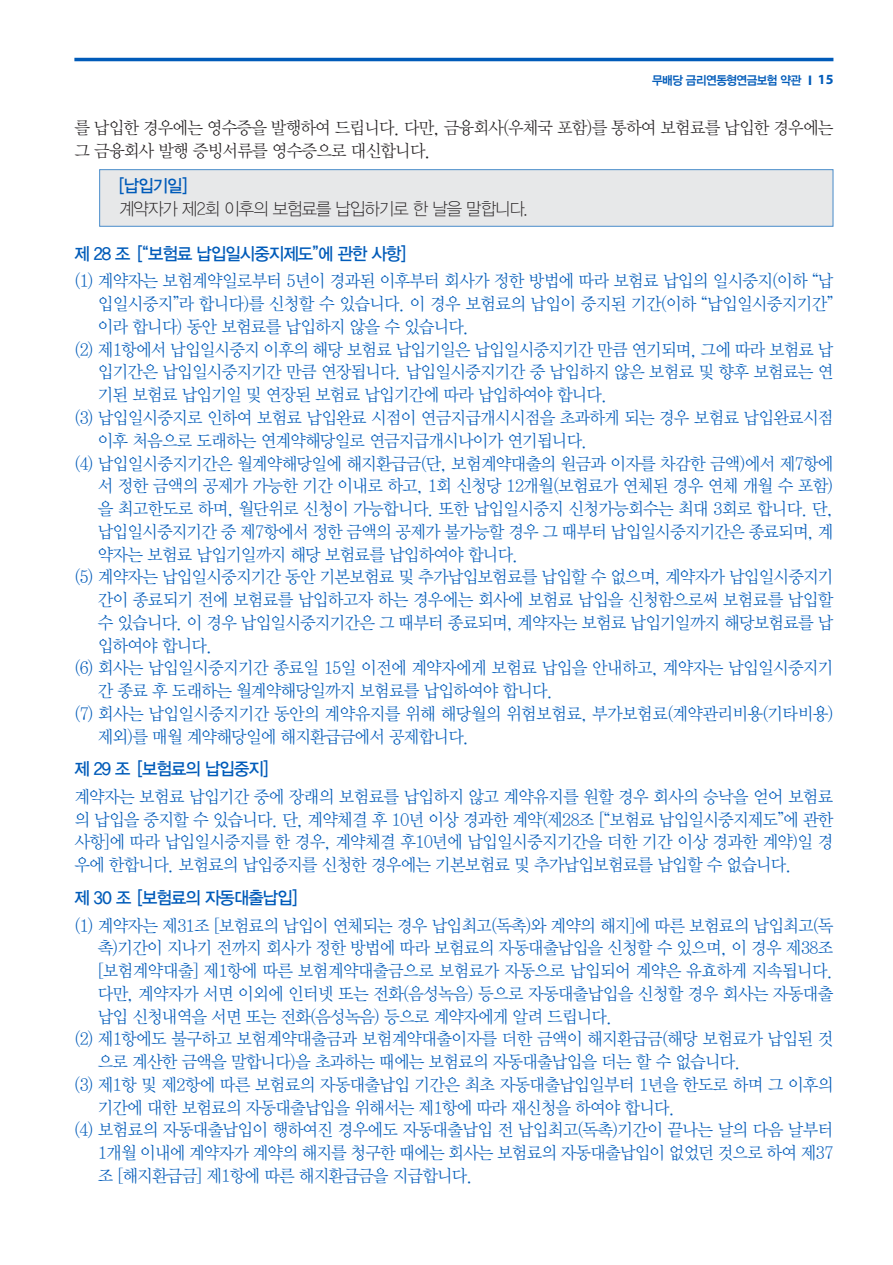
<style>
.page{position:relative;width:893px;height:1265px;background:#fff}
.page>*{position:absolute;margin:0;border:0;box-sizing:border-box;transform-origin:0 0}
.t1{font:17.5px/22.8px "YDVY Mj O32";letter-spacing:-.05em;color:#005bb9;text-align:justify;scale:.95 1}
.t2{font:17.5px/22.8px "YDVY Mj O32";letter-spacing:-.05em;color:#231f20;scale:.95 1}
.t3{font:17.5px "YDVYGO33";letter-spacing:-.05em;color:#005bb9;scale:.95 1}
.t4{font:17.5px "YDVYGO31";letter-spacing:-.05em;color:#231f20;scale:.95 1}
.t5{font:12.25px "YDVYGO34";letter-spacing:-.05em;color:#005bb9;scale:.95 1}
.s1{font-family:"Myriad Pro";font-weight:700;font-size:14px}
</style>
<div class="page">
<div style="left:100px;top:170px;width:733px;height:56px;background:#e7e8e9"></div>
<div style="left:99px;top:169px;width:734px;height:58px;border:1px solid #488bc9"></div>
<hr style="left:74px;top:58px;width:759px;height:3px;background:#005bb9">
<p class="t5" style="left:652px;top:73px;width:192px">무배당 금리연동형연금보험 약관 <span class="s1">I 15</span></p>
<p class="t2" style="left:74px;top:116px;width:800px">를 납입한 경우에는 영수증을 발행하여 드립니다. 다만, 금융회사(우체국 포함)를 통하여 보험료를 납입한 경우에는 그 금융회사 발행 증빙서류를 영수증으로 대신합니다.</p>
<p class="t3" style="left:119px;top:176px;width:73px">[납입기일]</p>
<p class="t4" style="left:119px;top:198px;width:432px">계약자가 제2회 이후의 보험료를 납입하기로 한 날을 말합니다.</p>
<p class="t3" style="left:74px;top:243px;width:351px">제 28 조 [“보험료 납입일시중지제도”에 관한 사항]</p>
<p class="t1" style="left:74px;top:270px;width:801px">(1) 계약자는 보험계약일로부터 5년이 경과된 이후부터 회사가 정한 방법에 따라 보험료 납입의 일시중지(이하 “납</p>
<p class="t1" style="left:98px;top:293px;width:776px">입일시중지”라 합니다)를 신청할 수 있습니다. 이 경우 보험료의 납입이 중지된 기간(이하 “납입일시중지기간”</p>
<p class="t1" style="left:98px;top:315px;width:393px">이라 합니다) 동안 보험료를 납입하지 않을 수 있습니다.</p>
<p class="t1" style="left:74px;top:338px;width:801px">(2) 제1항에서 납입일시중지 이후의 해당 보험료 납입기일은 납입일시중지기간 만큼 연기되며, 그에 따라 보험료 납</p>
<p class="t1" style="left:98px;top:361px;width:776px">입기간은 납입일시중지기간 만큼 연장됩니다. 납입일시중지기간 중 납입하지 않은 보험료 및 향후 보험료는 연</p>
<p class="t1" style="left:98px;top:384px;width:538px">기된 보험료 납입기일 및 연장된 보험료 납입기간에 따라 납입하여야 합니다.</p>
<p class="t1" style="left:74px;top:406px;width:801px">(3) 납입일시중지로 인하여 보험료 납입완료 시점이 연금지급개시시점을 초과하게 되는 경우 보험료 납입완료시점</p>
<p class="t1" style="left:98px;top:429px;width:517px">이후 처음으로 도래하는 연계약해당일로 연금지급개시나이가 연기됩니다.</p>
<p class="t1" style="left:74px;top:452px;width:801px">(4) 납입일시중지기간은 월계약해당일에 해지환급금(단, 보험계약대출의 원금과 이자를 차감한 금액)에서 제7항에</p>
<p class="t1" style="left:98px;top:475px;width:776px">서 정한 금액의 공제가 가능한 기간 이내로 하고, 1회 신청당 12개월(보험료가 연체된 경우 연체 개월 수 포함)</p>
<p class="t1" style="left:98px;top:497px;width:776px">을 최고한도로 하며, 월단위로 신청이 가능합니다. 또한 납입일시중지 신청가능회수는 최대 3회로 합니다. 단,</p>
<p class="t1" style="left:98px;top:520px;width:776px">납입일시중지기간 중 제7항에서 정한 금액의 공제가 불가능할 경우 그 때부터 납입일시중지기간은 종료되며, 계</p>
<p class="t1" style="left:98px;top:543px;width:444px">약자는 보험료 납입기일까지 해당 보험료를 납입하여야 합니다.</p>
<p class="t1" style="left:74px;top:566px;width:801px">(5) 계약자는 납입일시중지기간 동안 기본보험료 및 추가납입보험료를 납입할 수 없으며, 계약자가 납입일시중지기</p>
<p class="t1" style="left:98px;top:588px;width:776px">간이 종료되기 전에 보험료를 납입하고자 하는 경우에는 회사에 보험료 납입을 신청함으로써 보험료를 납입할</p>
<p class="t1" style="left:98px;top:611px;width:776px">수 있습니다. 이 경우 납입일시중지기간은 그 때부터 종료되며, 계약자는 보험료 납입기일까지 해당보험료를 납</p>
<p class="t1" style="left:98px;top:634px;width:122px">입하여야 합니다.</p>
<p class="t1" style="left:74px;top:657px;width:801px">(6) 회사는 납입일시중지기간 종료일 15일 이전에 계약자에게 보험료 납입을 안내하고, 계약자는 납입일시중지기</p>
<p class="t1" style="left:98px;top:679px;width:481px">간 종료 후 도래하는 월계약해당일까지 보험료를 납입하여야 합니다.</p>
<p class="t1" style="left:74px;top:702px;width:801px">(7) 회사는 납입일시중지기간 동안의 계약유지를 위해 해당월의 위험보험료, 부가보험료(계약관리비용(기타비용)</p>
<p class="t1" style="left:98px;top:725px;width:393px">제외)를 매월 계약해당일에 해지환급금에서 공제합니다.</p>
<p class="t3" style="left:74px;top:759px;width:206px">제 29 조 [보험료의 납입중지]</p>
<p class="t1" style="left:74px;top:785px;width:800px">계약자는 보험료 납입기간 중에 장래의 보험료를 납입하지 않고 계약유지를 원할 경우 회사의 승낙을 얻어 보험료 의 납입을 중지할 수 있습니다. 단, 계약체결 후 10년 이상 경과한 계약(제28조 [“보험료 납입일시중지제도”에 관한 사항]에 따라 납입일시중지를 한 경우, 계약체결 후10년에 납입일시중지기간을 더한 기간 이상 경과한 계약)일 경 우에 한합니다. 보험료의 납입중지를 신청한 경우에는 기본보험료 및 추가납입보험료를 납입할 수 없습니다.</p>
<p class="t3" style="left:74px;top:887px;width:236px">제 30 조 [보험료의 자동대출납입]</p>
<p class="t1" style="left:74px;top:914px;width:801px">(1) 계약자는 제31조 [보험료의 납입이 연체되는 경우 납입최고(독촉)와 계약의 해지]에 따른 보험료의 납입최고(독</p>
<p class="t1" style="left:98px;top:937px;width:776px">촉)기간이 지나기 전까지 회사가 정한 방법에 따라 보험료의 자동대출납입을 신청할 수 있으며, 이 경우 제38조</p>
<p class="t1" style="left:98px;top:959px;width:776px">[보험계약대출] 제1항에 따른 보험계약대출금으로 보험료가 자동으로 납입되어 계약은 유효하게 지속됩니다.</p>
<p class="t1" style="left:98px;top:982px;width:776px">다만, 계약자가 서면 이외에 인터넷 또는 전화(음성녹음) 등으로 자동대출납입을 신청할 경우 회사는 자동대출</p>
<p class="t1" style="left:98px;top:1005px;width:543px">납입 신청내역을 서면 또는 전화(음성녹음) 등으로 계약자에게 알려 드립니다.</p>
<p class="t1" style="left:74px;top:1028px;width:801px">(2) 제1항에도 불구하고 보험계약대출금과 보험계약대출이자를 더한 금액이 해지환급금(해당 보험료가 납입된 것</p>
<p class="t1" style="left:98px;top:1050px;width:679px">으로 계산한 금액을 말합니다)을 초과하는 때에는 보험료의 자동대출납입을 더는 할 수 없습니다.</p>
<p class="t1" style="left:74px;top:1073px;width:801px">(3) 제1항 및 제2항에 따른 보험료의 자동대출납입 기간은 최초 자동대출납입일부터 1년을 한도로 하며 그 이후의</p>
<p class="t1" style="left:98px;top:1096px;width:609px">기간에 대한 보험료의 자동대출납입을 위해서는 제1항에 따라 재신청을 하여야 합니다.</p>
<p class="t1" style="left:74px;top:1119px;width:801px">(4) 보험료의 자동대출납입이 행하여진 경우에도 자동대출납입 전 납입최고(독촉)기간이 끝나는 날의 다음 날부터</p>
<p class="t1" style="left:98px;top:1141px;width:776px">1개월 이내에 계약자가 계약의 해지를 청구한 때에는 회사는 보험료의 자동대출납입이 없었던 것으로 하여 제37</p>
<p class="t1" style="left:98px;top:1164px;width:396px">조 [해지환급금] 제1항에 따른 해지환급금을 지급합니다.</p>
</div>
